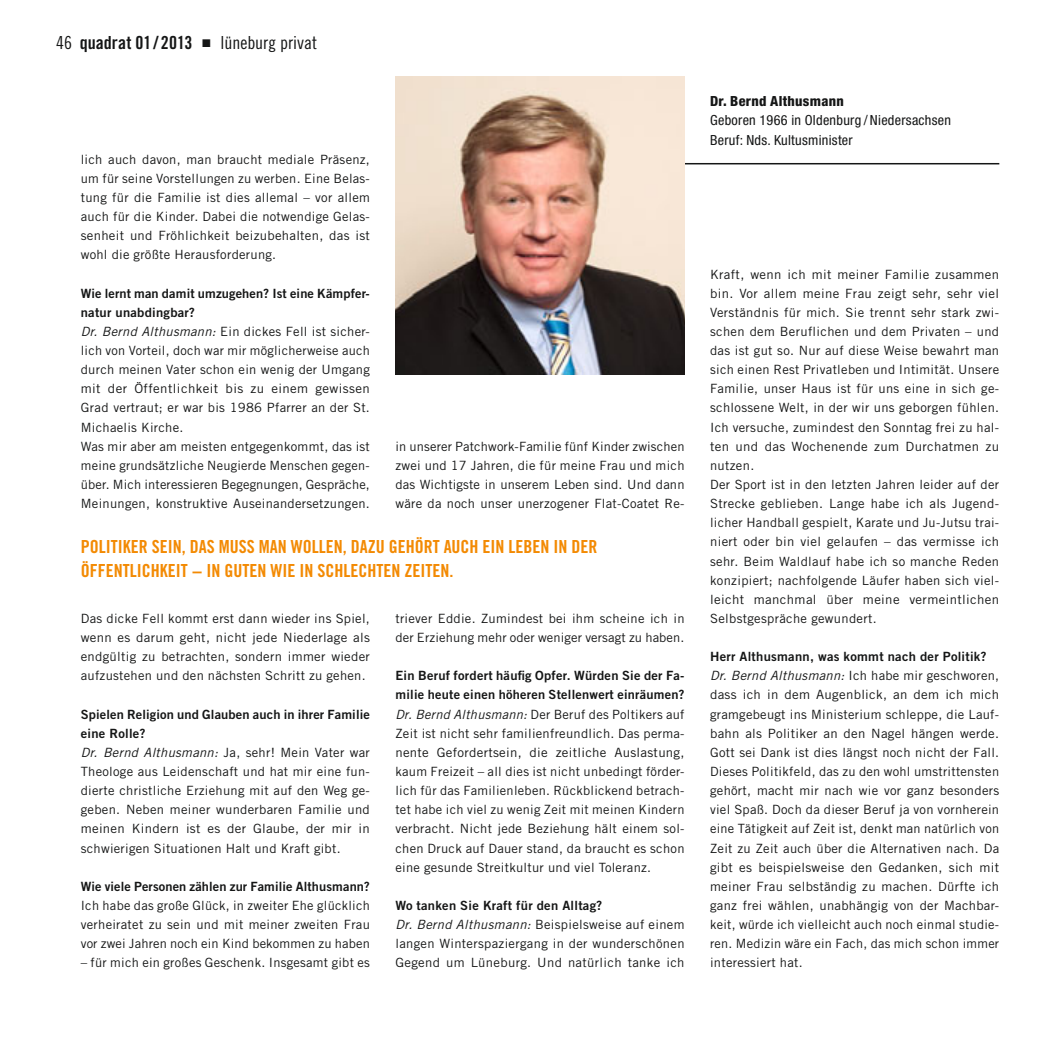
<style>
.page{position:relative;width:1063px;height:1063px;background:#fff}
.page>*{position:absolute;margin:0;border:0;box-sizing:border-box;transform-origin:0 0}
.t1{font:18px/24px "Trade Gothic LT Std Bd Cn 20";color:#f38a03}
.t2{font:18px "Trade Gothic LT Std Bd Cn 20";color:#151616}
.t3{font:18px "Trade Gothic LT Std Cn 18";color:#151616}
.t4{font:condensed 13.95px/19.2px "Helvetica Neue";letter-spacing:.02em;color:#151616}
.t5{font:800 condensed 13.95px "Helvetica Neue";letter-spacing:.02em;color:#151616}
.t6{font:12.75px/19.2px "Trade Gothic LT Std";letter-spacing:.02em;color:#151616;text-align:justify}
.t7{font:12.75px/19.2px "Trade Gothic LT Std";letter-spacing:.02em;color:#151616;scale:1.04 1}
.t8{font:12.75px/19.2px "Trade Gothic LT Std Bd 2";letter-spacing:.02em;color:#151616}
.s1{font-family:"Trade Gothic LT Std Cn 18"}
.s2{font-style:italic}
</style>
<div class="page">
<hr style="left:653px;top:163px;width:346px;height:1px;background:#151616">
<img style="left:395px;top:77px;width:290px;height:297px">
<h1 class="t2" style="left:56px;top:36px;width:138px"><span class="s1">46</span> quadrat 01 / 2013</h1>
<h1 class="t3" style="left:220px;top:36px;width:98px">lüneburg privat</h1>
<p class="t6" style="left:81px;top:151px;width:291px">lich auch davon, man braucht mediale Präsenz, um für seine Vorstellungen zu werben. Eine Belas&shy;tung für die Familie ist dies allemal – vor allem auch für die Kinder. Dabei die notwendige Gelas&shy;senheit und Fröhlichkeit beizubehalten, das ist wohl die größte Herausforderung.</p>
<p class="t8" style="left:81px;top:285px;width:291px">Wie lernt man damit umzugehen? Ist eine Kämpfer&shy;natur unabdingbar?</p>
<p class="t6" style="left:81px;top:323px;width:291px;text-align:left"><span class="s2">Dr. Bernd Althusmann:</span> Ein dickes Fell ist sicher&shy;lich von Vorteil, doch war mir möglicherweise auch durch meinen Vater schon ein wenig der Umgang mit der Öffentlichkeit bis zu einem gewissen Grad vertraut; er war bis 1986 Pfarrer an der St.<br>Michaelis Kirche.<br>Was mir aber am meisten entgegenkommt, das ist meine grundsätzliche Neugierde Menschen gegen&shy;über. Mich interessieren Begegnungen, Gespräche, Meinungen, konstruktive Auseinandersetzungen.</p>
<p class="t6" style="left:395px;top:438px;width:291px">in unserer Patchwork-Familie fünf Kinder zwischen zwei und 17 Jahren, die für meine Frau und mich das Wichtigste in unserem Leben sind. Und dann wäre da noch unser unerzogener Flat-Coatet Re-</p>
<h1 class="t1" style="left:81px;top:536px;width:518px">POLITIKER SEIN, DAS MUSS MAN WOLLEN, DAZU GEHÖRT AUCH EIN LEBEN IN DER<br>ÖFFENTLICHKEIT − IN GUTEN WIE IN SCHLECHTEN ZEITEN.</h1>
<p class="t6" style="left:81px;top:610px;width:291px">Das dicke Fell kommt erst dann wieder ins Spiel, wenn es darum geht, nicht jede Niederlage als endgültig zu betrachten, sondern immer wieder aufzustehen und den nächsten Schritt zu gehen.</p>
<p class="t8" style="left:81px;top:706px;width:291px">Spielen Religion und Glauben auch in ihrer Familie eine Rolle?</p>
<p class="t6" style="left:81px;top:744px;width:291px"><span class="s2">Dr. Bernd Althusmann:</span> Ja, sehr! Mein Vater war Theologe aus Leidenschaft und hat mir eine fun&shy;dierte christliche Erziehung mit auf den Weg ge&shy;geben. Neben meiner wunderbaren Familie und meinen Kindern ist es der Glaube, der mir in schwierigen Situationen Halt und Kraft gibt.</p>
<p class="t8" style="left:81px;top:878px;width:291px">Wie viele Personen zählen zur Familie Althusmann?</p>
<p class="t6" style="left:81px;top:897px;width:291px">Ich habe das große Glück, in zweiter Ehe glücklich verheiratet zu sein und mit meiner zweiten Frau vor zwei Jahren noch ein Kind bekommen zu haben</p>
<p class="t6" style="left:81px;top:954px;width:291px">– für mich ein großes Geschenk. Insgesamt gibt es</p>
<p class="t6" style="left:395px;top:610px;width:291px">triever Eddie. Zumindest bei ihm scheine ich in der Erziehung mehr oder weniger versagt zu haben.</p>
<p class="t8" style="left:395px;top:667px;width:291px">Ein Beruf fordert häufig Opfer. Würden Sie der Fa&shy;milie heute einen höheren Stellenwert einräumen?</p>
<p class="t6" style="left:395px;top:706px;width:291px"><span class="s2">Dr. Bernd Althusmann:</span> Der Beruf des Poltikers auf Zeit ist nicht sehr familienfreundlich. Das perma&shy;nente Gefordertsein, die zeitliche Auslastung, kaum Freizeit – all dies ist nicht unbedingt förder&shy;lich für das Familienleben. Rückblickend betrach&shy;tet habe ich viel zu wenig Zeit mit meinen Kindern verbracht. Nicht jede Beziehung hält einem sol&shy;chen Druck auf Dauer stand, da braucht es schon eine gesunde Streitkultur und viel Toleranz.</p>
<p class="t8" style="left:395px;top:897px;width:208px">Wo tanken Sie Kraft für den Alltag?</p>
<p class="t6" style="left:395px;top:916px;width:291px"><span class="s2">Dr. Bernd Althusmann:</span> Beispielsweise auf einem langen Winterspaziergang in der wunderschönen Gegend um Lüneburg. Und natürlich tanke ich</p>
<p class="t5" style="left:710px;top:96px;width:135px">Dr. Bernd Althusmann</p>
<p class="t4" style="left:710px;top:112px;width:242px">Geboren 1966 in Oldenburg / Niedersachsen<br>Beruf: Nds. Kultusminister</p>
<p class="t7" style="left:710px;top:265px;width:280px">Kraft, wenn ich mit meiner Familie zusammen bin. Vor allem meine Frau zeigt sehr, sehr viel Verständnis für mich. Sie trennt sehr stark zwi&shy;schen dem Beruflichen und dem Privaten – und das ist gut so. Nur auf diese Weise bewahrt man sich einen Rest Privatleben und Intimität. Unsere Familie, unser Haus ist für uns eine in sich ge&shy;schlossene Welt, in der wir uns geborgen fühlen.<br>Ich versuche, zumindest den Sonntag frei zu hal&shy;ten und das Wochenende zum Durchatmen zu nutzen.<br>Der Sport ist in den letzten Jahren leider auf der Strecke geblieben. Lange habe ich als Jugend&shy;licher Handball gespielt, Karate und Ju-Jutsu trai&shy;niert oder bin viel gelaufen – das vermisse ich sehr. Beim Waldlauf habe ich so manche Reden konzipiert; nachfolgende Läufer haben sich viel&shy;leicht manchmal über meine vermeintlichen Selbstgespräche gewundert.</p>
<p class="t8" style="left:710px;top:648px;width:278px">Herr Althusmann, was kommt nach der Politik?</p>
<p class="t6" style="left:710px;top:667px;width:291px"><span class="s2">Dr. Bernd Althusmann:</span> Ich habe mir geschworen, dass ich in dem Augenblick, an dem ich mich gramgebeugt ins Ministerium schleppe, die Lauf&shy;bahn als Politiker an den Nagel hängen werde.<br>Gott sei Dank ist dies längst noch nicht der Fall.<br>Dieses Politikfeld, das zu den wohl umstrittensten gehört, macht mir nach wie vor ganz besonders viel Spaß. Doch da dieser Beruf ja von vornherein eine Tätigkeit auf Zeit ist, denkt man natürlich von Zeit zu Zeit auch über die Alternativen nach. Da gibt es beispielsweise den Gedanken, sich mit meiner Frau selbständig zu machen. Dürfte ich ganz frei wählen, unabhängig von der Machbar&shy;keit, würde ich vielleicht auch noch einmal studie&shy;ren. Medizin wäre ein Fach, das mich schon immer interessiert hat.</p>
</div>
